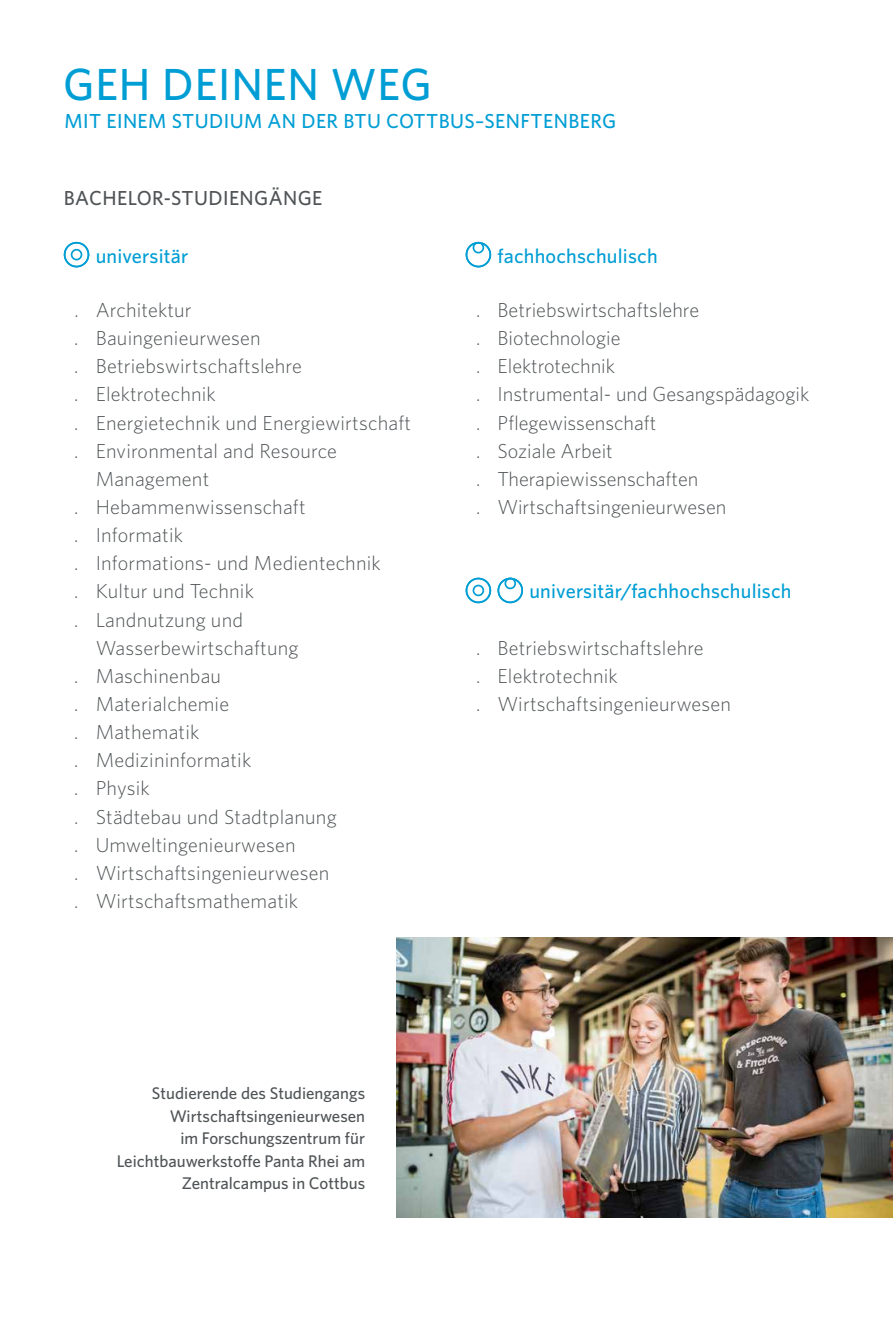
<style>
.page{position:relative;width:893px;height:1340px;background:#fff}
.page>*{position:absolute;margin:0;border:0;box-sizing:border-box;transform-origin:0 0}
.t1{font:500 45px "Whitney";letter-spacing:.02em;color:#009ed4}
.t2{font:300 20.25px/28.1px "Whitney";letter-spacing:.01em;color:#505456}
.t3{font:500 20.25px "Whitney";letter-spacing:.01em;color:#009ed4}
.t4{font:500 20.25px "Whitney";letter-spacing:.02em;color:#505456}
.t5{font:500 16.88px/22.5px "Whitney";color:#505456;text-align:right}
</style>
<div class="page">
<div style="left:64px;top:242px;width:25px;height:25px;border:2px solid #009ed4;border-radius:50%"></div>
<div style="left:71px;top:249px;width:11px;height:11px;border:2px solid #009ed4;border-radius:50%"></div>
<div style="left:466px;top:242px;width:25px;height:25px;border:2px solid #009ed4;border-radius:50%"></div>
<div style="left:473px;top:242px;width:11px;height:11px;border:2px solid #009ed4;border-radius:50%"></div>
<div style="left:466px;top:577px;width:25px;height:26px;border:2px solid #009ed4;border-radius:50%"></div>
<div style="left:473px;top:584px;width:11px;height:12px;border:2px solid #009ed4;border-radius:50%"></div>
<div style="left:497px;top:577px;width:26px;height:26px;border:2px solid #009ed4;border-radius:50%"></div>
<div style="left:504px;top:577px;width:12px;height:12px;border:2px solid #009ed4;border-radius:50%"></div>
<img style="left:396px;top:937px;width:497px;height:280px">
<h1 class="t1" style="left:63px;top:54px;width:370px">GEH DEINEN WEG</h1>
<p class="t3" style="left:65px;top:107px;width:553px">MIT EINEM STUDIUM AN DER BTU COTTBUS–SENFTENBERG</p>
<p class="t4" style="left:64px;top:184px;width:260px">BACHELOR-STUDIENGÄNGE</p>
<p class="t3" style="left:96px;top:242px;width:94px">universitär</p>
<p class="t2" style="left:74px;top:295px;width:119px">. Architektur</p>
<p class="t2" style="left:74px;top:323px;width:188px">. Bauingenieurwesen</p>
<p class="t2" style="left:74px;top:351px;width:229px">. Betriebswirtschaftslehre</p>
<p class="t2" style="left:74px;top:380px;width:143px">. Elektrotechnik</p>
<p class="t2" style="left:74px;top:408px;width:338px">. Energietechnik und Energiewirtschaft</p>
<p class="t2" style="left:74px;top:436px;width:264px">. Environmental and Resource</p>
<p class="t2" style="left:96px;top:464px;width:115px">Management</p>
<p class="t2" style="left:74px;top:492px;width:233px">. Hebammenwissenschaft</p>
<p class="t2" style="left:74px;top:520px;width:110px">. Informatik</p>
<p class="t2" style="left:74px;top:548px;width:308px">. Informations- und Medientechnik</p>
<p class="t2" style="left:74px;top:576px;width:181px">. Kultur und Technik</p>
<p class="t2" style="left:74px;top:605px;width:170px">. Landnutzung und</p>
<p class="t2" style="left:96px;top:633px;width:204px">Wasserbewirtschaftung</p>
<p class="t2" style="left:74px;top:661px;width:148px">. Maschinenbau</p>
<p class="t2" style="left:74px;top:689px;width:156px">. Materialchemie</p>
<p class="t2" style="left:74px;top:717px;width:127px">. Mathematik</p>
<p class="t2" style="left:74px;top:745px;width:178px">. Medizininformatik</p>
<p class="t2" style="left:74px;top:773px;width:77px">. Physik</p>
<p class="t2" style="left:74px;top:801px;width:264px">. Städtebau und Stadtplanung</p>
<p class="t2" style="left:74px;top:830px;width:223px">. Umweltingenieurwesen</p>
<p class="t2" style="left:74px;top:858px;width:257px">. Wirtschaftsingenieurwesen</p>
<p class="t2" style="left:74px;top:886px;width:225px">. Wirtschaftsmathematik</p>
<p class="t3" style="left:497px;top:242px;width:162px">fachhochschulisch</p>
<p class="t2" style="left:476px;top:295px;width:335px">. Betriebswirtschaftslehre<br>. Biotechnologie<br>. Elektrotechnik<br>. Instrumental- und Gesangspädagogik . Pflegewissenschaft<br>. Soziale Arbeit<br>. Therapiewissenschaften<br>. Wirtschaftsingenieurwesen</p>
<p class="t3" style="left:529px;top:578px;width:264px">universitär/fachhochschulisch</p>
<p class="t2" style="left:476px;top:633px;width:257px">. Betriebswirtschaftslehre<br>. Elektrotechnik<br>. Wirtschaftsingenieurwesen</p>
<p class="t5" style="left:117px;top:1081px;width:250px">Studierende des Studiengangs<br>Wirtschaftsingenieurwesen<br>im Forschungszentrum für<br>Leichtbauwerkstoffe Panta Rhei am<br>Zentralcampus in Cottbus</p>
</div>
